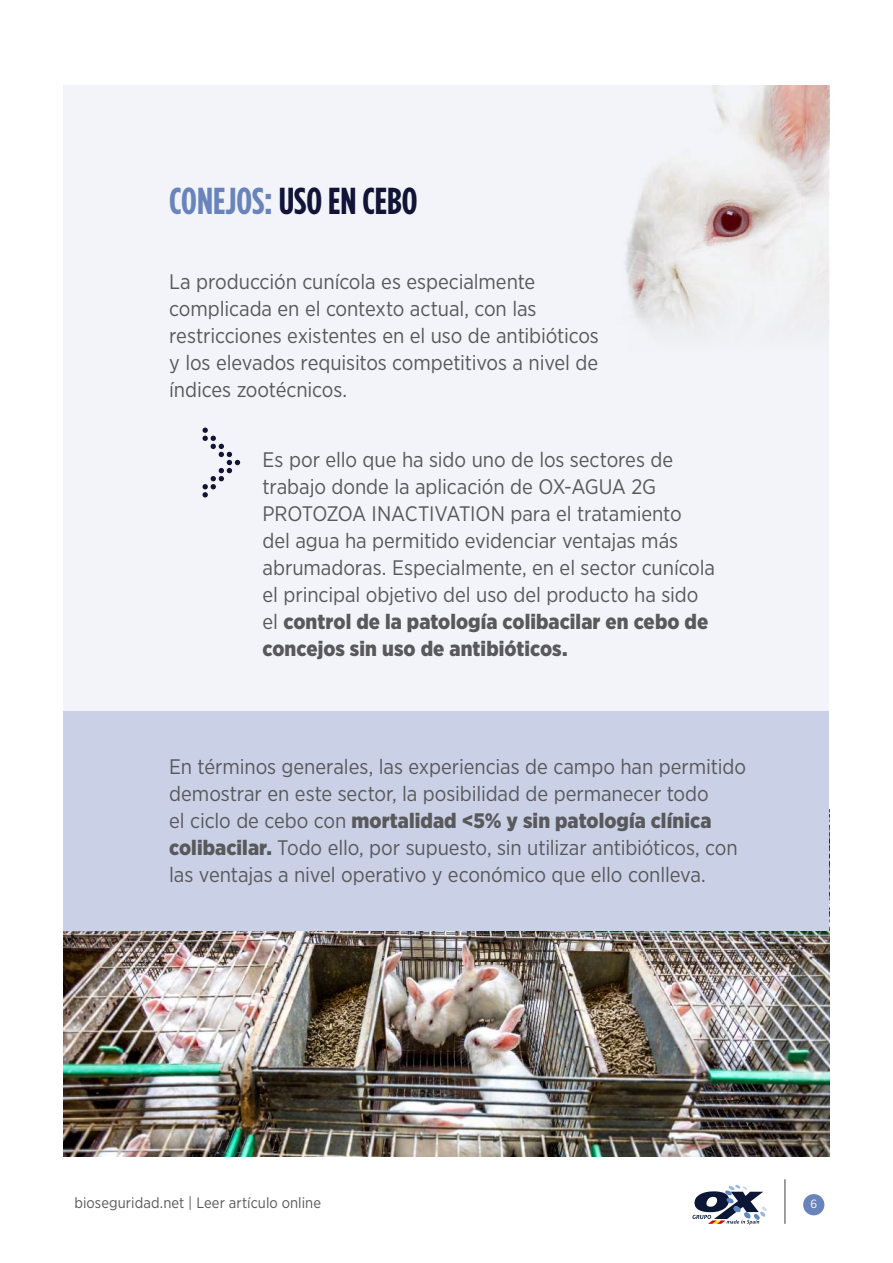
<style>
.page{position:relative;width:893px;height:1263px;background:#fff}
.page>*{position:absolute;margin:0;border:0;box-sizing:border-box;transform-origin:0 0}
.t1{font:700 37.5px "Gotham Condensed";color:#111337}
.t2{font:21px/27px "Gotham Narrow";letter-spacing:-.005em;color:#59595c}
.t3{font:15px "Gotham Narrow";letter-spacing:.005em;color:#59595c}
.t4{font:12px "Gotham Narrow";color:#fff}
.s1{color:#6983bb}
.s2{font-weight:900}
</style>
<div class="page">
<div style="left:803px;top:1194px;width:21px;height:21px;background:#6983bb;border-radius:50%"></div>
<hr style="left:784px;top:1179px;width:2px;height:45px;background:#808080">
<div style="left:64px;top:85px;width:765px;height:1071px;background:#f3f4f9"></div>
<svg style="left:692px;top:1185px;width:75px;height:39px"></svg>
<img style="left:64px;top:931px;width:765px;height:225px">
<div style="left:64px;top:711px;width:765px;height:220px;background:#cad1e6"></div>
<img style="left:625px;top:85px;width:204px;height:250px">
<svg style="left:202px;top:428px;width:38px;height:69px"></svg>
<h1 class="t1" style="left:169px;top:178px;width:250px"><span class="s1">CONEJOS:</span> USO EN CEBO</h1>
<p class="t2" style="left:169px;top:268px;width:431px">La producción cunícola es especialmente complicada en el contexto actual, con las restricciones existentes en el uso de antibióticos y los elevados requisitos competitivos a nivel de índices zootécnicos.</p>
<p class="t2" style="left:262px;top:445px;width:454px">Es por ello que ha sido uno de los sectores de trabajo donde la aplicación de OX-AGUA 2G PROTOZOA INACTIVATION para el tratamiento<br>del agua ha permitido evidenciar ventajas más abrumadoras. Especialmente, en el sector cunícola el principal objetivo del uso del producto ha sido el <span class="s2">control de la patología colibacilar en cebo de concejos sin uso de antibióticos.</span></p>
<p class="t2" style="left:169px;top:753px;width:578px">En términos generales, las experiencias de campo han permitido demostrar en este sector, la posibilidad de permanecer todo<br>el ciclo de cebo con <span class="s2">mortalidad &lt;5% y sin patología clínica colibacilar.</span> Todo ello, por supuesto, sin utilizar antibióticos, con las ventajas a nivel operativo y económico que ello conlleva.</p>
<p class="t3" style="left:74px;top:1193px;width:248px">bioseguridad.net | Leer artículo online</p>
<p class="t4" style="left:810px;top:1197px;width:8px">6</p>
</div>
